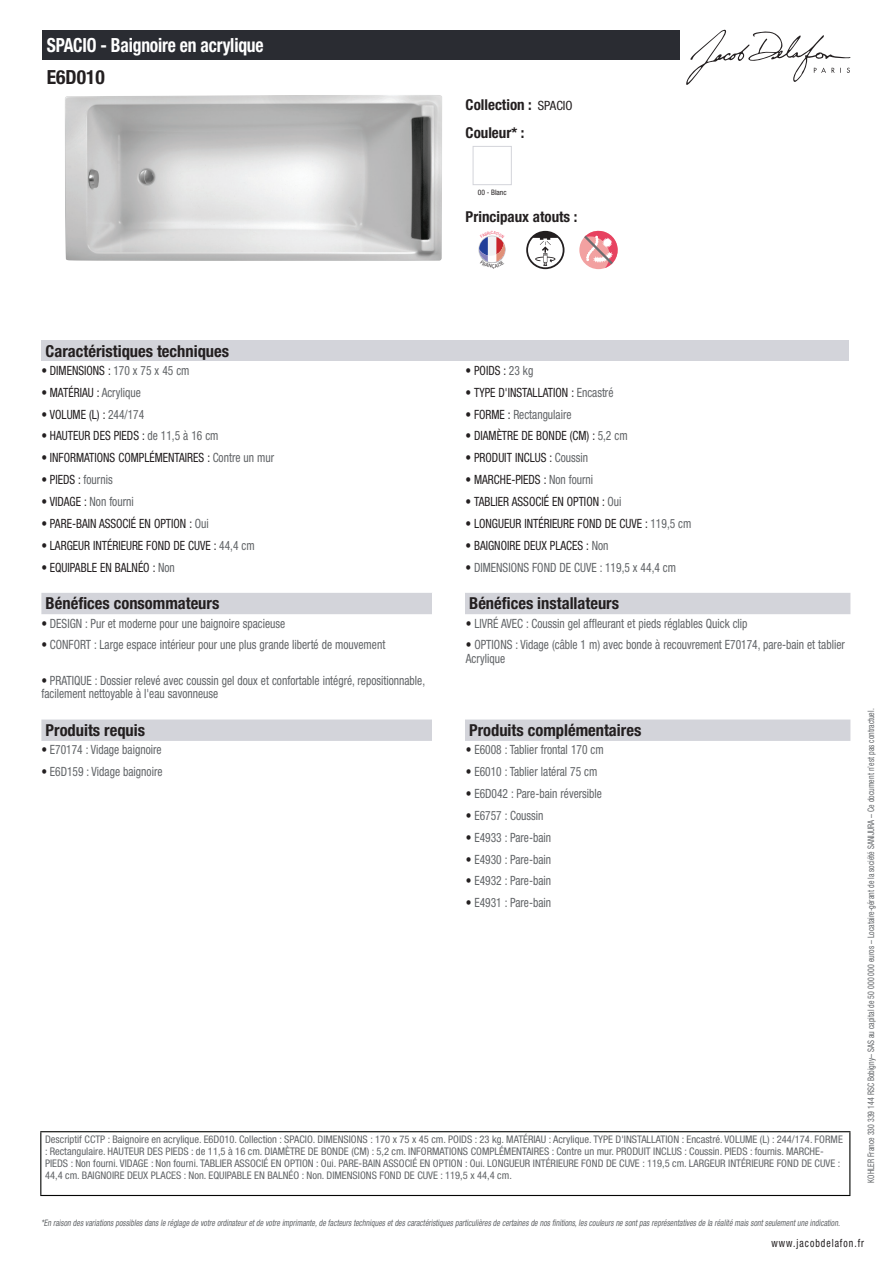
<style>
.page{position:relative;width:893px;height:1263px;background:#fff}
.page>*{position:absolute;margin:0;border:0;box-sizing:border-box;transform-origin:0 0}
.t1{font:700 condensed 19.5px "Helvetica Neue LT Std";letter-spacing:-.01em;color:#fff;scale:.9 1}
.t2{font:700 condensed 19.5px "Helvetica Neue LT Std";color:#231f20}
.t3{font:700 condensed 16.5px "Helvetica Neue LT Std";color:#231f20}
.t4{font:700 condensed 15px/27.8px "Helvetica Neue LT Std";color:#231f20}
.t5{font:condensed 12.75px/13.5px "Helvetica Neue LT Std";color:#626568;scale:.9 1}
.t6{font:condensed 12.75px "Helvetica Neue LT Std";color:#231f20;scale:.9 1}
.t7{font:condensed 11.25px "Helvetica Neue LT Std";letter-spacing:.1em;color:#231f20;scale:.87 1}
.t8{font:condensed 10.5px/12px "Helvetica Neue LT Std";color:#626568}
.t9{font:italic condensed 9px "Helvetica Neue LT Std";color:#626568;scale:.87 1}
.t10{font:condensed 9px "Helvetica Neue LT Std";color:#626568;scale:.87 1}
.t11{font:condensed 7.5px "Helvetica Neue LT Std";color:#231f20}
.s1{font-weight:400;font-size:12.75px}
.s2{color:#626568}
.s3{color:#231f20}
</style>
<div class="page">
<svg style="left:686px;top:30px;width:164px;height:55px"></svg>
<img style="left:65px;top:95px;width:377px;height:166px">
<div style="left:473px;top:146px;width:39px;height:39px;border:1px solid #d3d4da"></div>
<svg style="left:526px;top:231px;width:38px;height:38px"></svg>
<div style="left:579px;top:231px;width:39px;height:38px;background:#f2a1a1;border-radius:50%"></div>
<svg style="left:584px;top:231px;width:34px;height:37px"></svg>
<div style="left:41px;top:340px;width:808px;height:21px;background:#d3d4da"></div>
<div style="left:41px;top:593px;width:809px;height:21px;background:#d3d4da"></div>
<div style="left:432px;top:593px;width:33px;height:21px;background:#fff"></div>
<div style="left:41px;top:719px;width:809px;height:22px;background:#d3d4da"></div>
<div style="left:432px;top:719px;width:33px;height:22px;background:#fff"></div>
<div style="left:43px;top:30px;width:637px;height:30px;background:#2a2c32"></div>
<hr style="left:40px;top:1131px;width:810px;height:1px;background:#040503">
<hr style="left:40px;top:1132px;width:1px;height:63px;background:#040503">
<hr style="left:849px;top:1132px;width:1px;height:63px;background:#040503">
<hr style="left:40px;top:1195px;width:810px;height:1px;background:#040503">
<svg style="left:479px;top:235px;width:26px;height:28px"></svg>
<h1 class="t1" style="left:47px;top:33px;width:243px">SPACIO - Baignoire en acrylique</h1>
<h1 class="t2" style="left:47px;top:65px;width:60px">E6D010</h1>
<p class="t4" style="left:466px;top:90px;width:109px">Collection : <span class="s1">SPACIO<br></span>Couleur* :</p>
<p class="t11" style="left:478px;top:188px;width:30px">00 - Blanc</p>
<p class="t4" style="left:466px;top:203px;width:113px">Principaux atouts :</p>
<p class="t3" style="left:46px;top:341px;width:185px">Caractéristiques techniques</p>
<p class="t6" style="left:41px;top:363px;width:166px">• DIMENSIONS : <span class="s2">170 x 75 x 45 cm</span></p>
<p class="t6" style="left:466px;top:363px;width:77px">• POIDS : <span class="s2">23 kg</span></p>
<p class="t6" style="left:41px;top:385px;width:112px">• MATÉRIAU : <span class="s2">Acrylique</span></p>
<p class="t6" style="left:466px;top:385px;width:166px">• TYPE D'INSTALLATION : <span class="s2">Encastré</span></p>
<p class="t6" style="left:41px;top:407px;width:116px">• VOLUME (L) : <span class="s2">244/174</span></p>
<p class="t5" style="left:466px;top:407px;width:119px"><span class="s3">• FORME :</span> Rectangulaire</p>
<p class="t6" style="left:41px;top:428px;width:198px">• HAUTEUR DES PIEDS : <span class="s2">de 11,5 à 16 cm</span></p>
<p class="t6" style="left:466px;top:428px;width:182px">• DIAMÈTRE DE BONDE (CM) : <span class="s2">5,2 cm</span></p>
<p class="t6" style="left:41px;top:450px;width:260px">• INFORMATIONS COMPLÉMENTAIRES : <span class="s2">Contre un mur</span></p>
<p class="t6" style="left:466px;top:450px;width:138px">• PRODUIT INCLUS : <span class="s2">Coussin</span></p>
<p class="t6" style="left:41px;top:472px;width:81px">• PIEDS : <span class="s2">fournis</span></p>
<p class="t6" style="left:466px;top:472px;width:143px">• MARCHE-PIEDS : <span class="s2">Non fourni</span></p>
<p class="t5" style="left:41px;top:495px;width:104px"><span class="s3">• VIDAGE :</span> Non fourni</p>
<p class="t6" style="left:466px;top:494px;width:175px">• TABLIER ASSOCIÉ EN OPTION : <span class="s2">Oui</span></p>
<p class="t6" style="left:41px;top:516px;width:187px">• PARE-BAIN ASSOCIÉ EN OPTION : <span class="s2">Oui</span></p>
<p class="t6" style="left:466px;top:516px;width:252px">• LONGUEUR INTÉRIEURE FOND DE CUVE : <span class="s2">119,5 cm</span></p>
<p class="t6" style="left:41px;top:538px;width:238px">• LARGEUR INTÉRIEURE FOND DE CUVE : <span class="s2">44,4 cm</span></p>
<p class="t6" style="left:466px;top:538px;width:160px">• BAIGNOIRE DEUX PLACES : <span class="s2">Non</span></p>
<p class="t6" style="left:41px;top:560px;width:150px">• EQUIPABLE EN BALNÉO : <span class="s2">Non</span></p>
<p class="t5" style="left:466px;top:560px;width:235px"><span class="s3">•</span> DIMENSIONS FOND DE CUVE : 119,5 x 44,4 cm</p>
<p class="t3" style="left:46px;top:593px;width:175px">Bénéfices consommateurs</p>
<p class="t3" style="left:469px;top:593px;width:151px">Bénéfices installateurs</p>
<p class="t5" style="left:41px;top:616px;width:272px"><span class="s3">•</span> DESIGN : Pur et moderne pour une baignoire spacieuse</p>
<p class="t5" style="left:466px;top:616px;width:314px"><span class="s3">•</span> LIVRÉ AVEC : Coussin gel affleurant et pieds réglables Quick clip</p>
<p class="t5" style="left:41px;top:638px;width:384px"><span class="s3">•</span> CONFORT : Large espace intérieur pour une plus grande liberté de mouvement</p>
<p class="t5" style="left:466px;top:638px;width:423px"><span class="s3">•</span> OPTIONS : Vidage (câble 1 m) avec bonde à recouvrement E70174, pare-bain et tablier<br>Acrylique</p>
<p class="t5" style="left:41px;top:673px;width:428px"><span class="s3">•</span> PRATIQUE : Dossier relevé avec coussin gel doux et confortable intégré, repositionnable, facilement nettoyable à l'eau savonneuse</p>
<p class="t3" style="left:46px;top:720px;width:101px">Produits requis</p>
<p class="t3" style="left:469px;top:720px;width:174px">Produits complémentaires</p>
<p class="t5" style="left:41px;top:743px;width:135px"><span class="s3">•</span> E70174 : Vidage baignoire</p>
<p class="t5" style="left:466px;top:743px;width:155px"><span class="s3">•</span> E6008 : Tablier frontal 170 cm</p>
<p class="t5" style="left:41px;top:765px;width:136px"><span class="s3">•</span> E6D159 : Vidage baignoire</p>
<p class="t5" style="left:466px;top:765px;width:148px"><span class="s3">•</span> E6010 : Tablier latéral 75 cm</p>
<p class="t5" style="left:466px;top:787px;width:153px"><span class="s3">•</span> E6D042 : Pare-bain réversible</p>
<p class="t5" style="left:466px;top:808px;width:88px"><span class="s3">•</span> E6757 : Coussin</p>
<p class="t5" style="left:466px;top:830px;width:96px"><span class="s3">•</span> E4933 : Pare-bain</p>
<p class="t5" style="left:466px;top:852px;width:96px"><span class="s3">•</span> E4930 : Pare-bain</p>
<p class="t5" style="left:466px;top:874px;width:96px"><span class="s3">•</span> E4932 : Pare-bain</p>
<p class="t5" style="left:466px;top:896px;width:96px"><span class="s3">•</span> E4931 : Pare-bain</p>
<p class="t8" style="left:45px;top:1134px;width:799px">Descriptif CCTP : Baignoire en acrylique. E6D010. Collection : SPACIO. DIMENSIONS : 170 x 75 x 45 cm. POIDS : 23 kg. MATÉRIAU : Acrylique. TYPE D'INSTALLATION : Encastré. VOLUME (L) : 244/174. FORME : Rectangulaire. HAUTEUR DES PIEDS : de 11,5 à 16 cm. DIAMÈTRE DE BONDE (CM) : 5,2 cm. INFORMATIONS COMPLÉMENTAIRES : Contre un mur. PRODUIT INCLUS : Coussin. PIEDS : fournis. MARCHE-PIEDS : Non fourni. VIDAGE : Non fourni. TABLIER ASSOCIÉ EN OPTION : Oui. PARE-BAIN ASSOCIÉ EN OPTION : Oui. LONGUEUR INTÉRIEURE FOND DE CUVE : 119,5 cm. LARGEUR INTÉRIEURE FOND DE CUVE :<br>44,4 cm. BAIGNOIRE DEUX PLACES : Non. EQUIPABLE EN BALNÉO : Non. DIMENSIONS FOND DE CUVE : 119,5 x 44,4 cm.</p>
<p class="t10" style="left:866px;top:1183px;width:547px;rotate:-90deg">KOHLER France 330 339 144 RSC Bobigny– SAS au capital de 50 000 000 euros – Locataire-gérant de la société SANIJURA – Ce document n’est pas contractuel.</p>
<p class="t9" style="left:41px;top:1217px;width:922px">*En raison desvariationspossiblesdansle réglage de votre ordinateuretde votre imprimante,de facteurstechniquesetdescaractéristiquesparticulièresde certainesde nosfinitions,lescouleursne sontpasreprésentativesde la réalité maissontseulementune indication.</p>
<p class="t7" style="left:772px;top:1237px;width:108px">www.jacobdelafon.fr</p>
</div>
